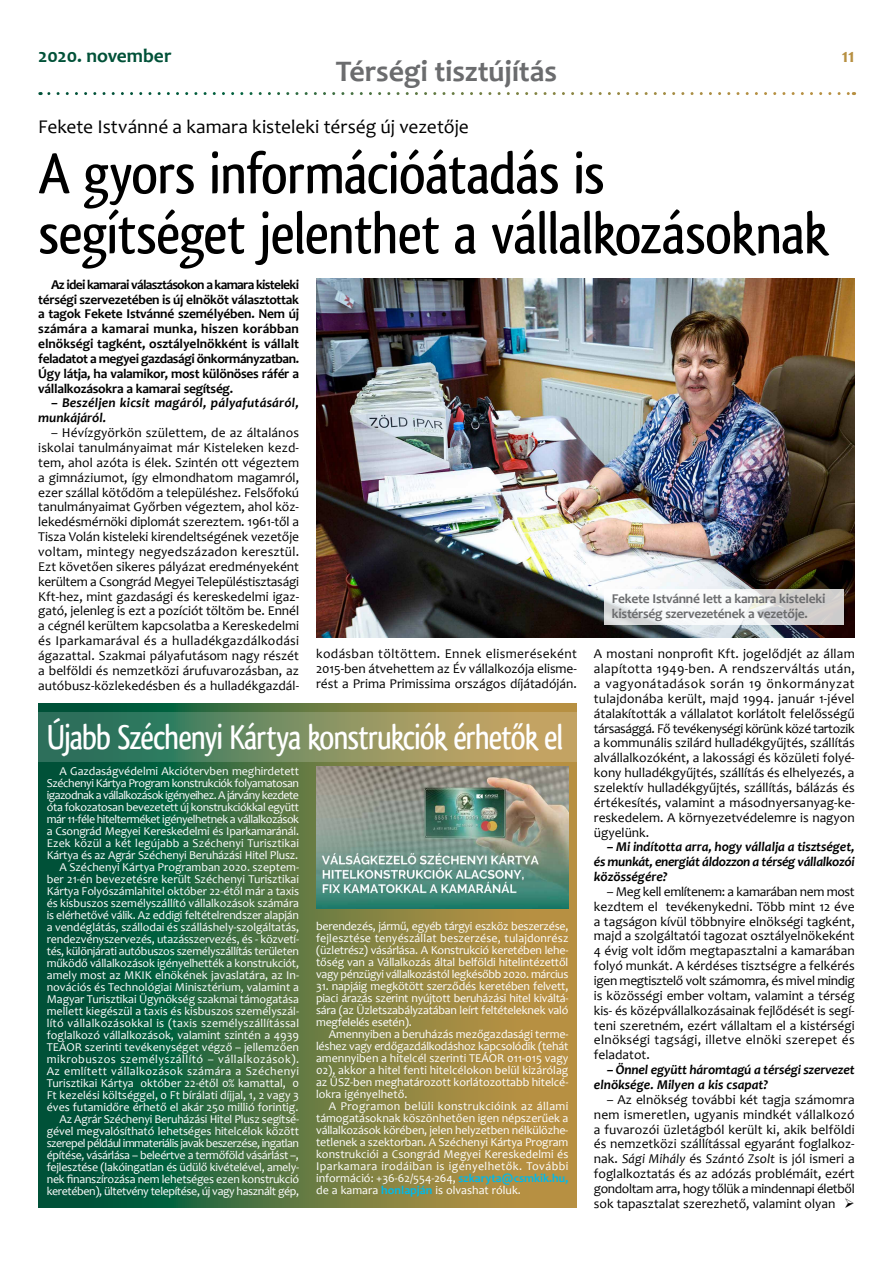
<style>
.page{position:relative;width:893px;height:1263px;background:#fff}
.page>*{position:absolute;margin:0;border:0;box-sizing:border-box;transform-origin:0 0}
.t1{font:500 60px/60px "Qlassik";letter-spacing:-.015em;color:#000}
.t2{font:500 36px "Qlassik";letter-spacing:-.03em;color:#fff;scale:.93 1}
.t3{font:700 30px "Candara";letter-spacing:-.005em;color:#6b6c6e}
.t4{font:19.5px "Candara";color:#000}
.t5{font:700 19.5px "Candara";letter-spacing:-.005em;color:#005138}
.t6{font:700 19.5px "Candara";color:#b79042}
.t7{font:13.5px/14.9px "Candara";color:#000;text-align:justify}
.t8{font:700 13.5px/14.9px "Candara";letter-spacing:-.02em;color:#000;text-align:justify}
.t9{font:italic 700 13.5px/14.9px "Candara";color:#000}
.t10{font:700 13.5px/14.9px "Candara";letter-spacing:-.02em;color:#6b6c6e}
.t11{font:12px/12px "Candara";letter-spacing:-.01em;color:#fff;text-align:justify}
.s1{font-style:italic}
.s2{font-weight:700;color:#00b9e9}
</style>
<div class="page">
<img style="left:316px;top:279px;width:539px;height:359px">
<svg style="left:49px;top:92px;width:805px;height:3px"></svg>
<svg style="left:604px;top:589px;width:240px;height:35px;fill:#f6f8f8"></svg>
<svg style="left:38px;top:704px;width:539px;height:504px;background:#51723f"></svg>
<svg style="left:38px;top:712px;width:539px;height:50px;background:#788d61"></svg>
<img style="left:316px;top:766px;width:252px;height:142px">
<h3 class="t5" style="left:38px;top:43px;width:135px">2020. november</h3>
<h3 class="t6" style="left:842px;top:43px;width:14px">11</h3>
<h3 class="t3" style="left:336px;top:53px;width:223px">Térségi tisztújítás</h3>
<h3 class="t4" style="left:38px;top:115px;width:432px">Fekete Istvánné a kamara kisteleki térség új vezetője</h3>
<h1 class="t1" style="left:38px;top:143px;width:791px">A gyors információátadás is<br>segítséget jelenthet a vállalkozásoknak</h1>
<p class="t8" style="left:38px;top:277px;width:262px;text-indent:13px">Az idei kamarai választásokon a kamara kisteleki térségi szervezetében is új elnököt választottak a tagok Fekete Istvánné személyében. Nem új számára a kamarai munka, hiszen korábban elnökségi tagként, osztályelnökként is vállalt feladatot a megyei gazdasági önkormányzatban.<br>Úgy látja, ha valamikor, most különöses ráfér a vállalkozásokra a kamarai segítség.</p>
<p class="t9" style="left:38px;top:395px;width:262px;text-indent:13px">– Beszéljen kicsit magáról, pályafutásáról, munkájáról.</p>
<p class="t7" style="left:38px;top:425px;width:262px;text-indent:13px">– Hévízgyörkön születtem, de az általános iskolai tanulmányaimat már Kisteleken kezd&shy;tem, ahol azóta is élek. Szintén ott végeztem a gimnáziumot, így elmondhatom magamról, ezer szállal kötődöm a településhez. Felsőfokú tanulmányaimat Győrben végeztem, ahol köz&shy;lekedésmérnöki diplomát szereztem. 1961-től a Tisza Volán kisteleki kirendeltségének vezetője voltam, mintegy negyedszázadon keresztül.<br>Ezt követően sikeres pályázat eredményeként kerültem a Csongrád Megyei Településtisztasági Kft-hez, mint gazdasági és kereskedelmi igaz&shy;gató, jelenleg is ezt a pozíciót töltöm be. Ennél a cégnél kerültem kapcsolatba a Kereskedelmi és Iparkamarával és a hulladékgazdálkodási ágazattal. Szakmai pályafutásom nagy részét a belföldi és nemzetközi árufuvarozásban, az autóbusz-közlekedésben és a hulladékgazdál-</p>
<p class="t10" style="left:612px;top:591px;width:215px">Fekete Istvánné lett a kamara kisteleki kistérség szervezetének a vezetője.</p>
<p class="t7" style="left:316px;top:646px;width:262px">kodásban töltöttem. Ennek elismeréseként 2015-ben átvehettem az Év vállalkozója elisme&shy;rést a Prima Primissima országos díjátadóján.</p>
<p class="t7" style="left:594px;top:646px;width:262px">A mostani nonprofit Kft. jogelődjét az állam alapította 1949-ben. A rendszerváltás után, a vagyonátadások során 19 önkormányzat tulajdonába került, majd 1994. január 1-jével átalakították a vállalatot korlátolt felelősségű társasággá. Fő tevékenységi körünk közé tartozik a kommunális szilárd hulladékgyűjtés, szállítás alvállalkozóként, a lakossági és közületi folyé&shy;kony hulladékgyűjtés, szállítás és elhelyezés, a szelektív hulladékgyűjtés, szállítás, bálázás és értékesítés, valamint a másodnyersanyag-ke&shy;reskedelem. A környezetvédelemre is nagyon ügyelünk.</p>
<p class="t9" style="left:594px;top:839px;width:262px;text-align:justify;text-indent:13px">– Mi indította arra, hogy vállalja a tisztséget, és munkát, energiát áldozzon a térség vállalkozói közösségére?</p>
<p class="t7" style="left:594px;top:884px;width:262px;text-indent:13px">– Meg kell említenem: a kamarában nem most kezdtem el tevékenykedni. Több mint 12 éve a tagságon kívül többnyire elnökségi tagként, majd a szolgáltatói tagozat osztályelnökeként 4 évig volt időm megtapasztalni a kamarában folyó munkát. A kérdéses tisztségre a felkérés igen megtisztelő volt számomra, és mivel mindig is közösségi ember voltam, valamint a térség kis- és középvállalkozásainak fejlődését is segí&shy;teni szeretném, ezért vállaltam el a kistérségi elnökségi tagsági, illetve elnöki szerepet és feladatot.</p>
<p class="t9" style="left:594px;top:1062px;width:262px;text-indent:13px">– Önnel együtt háromtagú a térségi szervezet elnöksége. Milyen a kis csapat?</p>
<p class="t7" style="left:594px;top:1092px;width:262px;text-indent:13px">– Az elnökség további két tagja számomra nem ismeretlen, ugyanis mindkét vállalkozó a fuvarozói üzletágból került ki, akik belföldi és nemzetközi szállítással egyaránt foglalkoz&shy;nak. <span class="s1">Sági Mihály</span> és <span class="s1">Szántó Zsolt</span> is jól ismeri a foglalkoztatás és az adózás problémáit, ezért gondoltam arra, hogy tőlük a mindennapi életből sok tapasztalat szerezhető, valamint olyan</p>
<h2 class="t2" style="left:47px;top:716px;width:557px">Újabb Széchenyi Kártya konstrukciók érhetők el</h2>
<p class="t11" style="left:47px;top:765px;width:254px;text-align:right">A Gazdaságvédelmi Akciótervben meghirdetett Széchenyi Kártya Program konstrukciók folyamatosan igazodnak a vállalkozások igényeihez. A járvány kezdete óta fokozatosan bevezetett új konstrukciókkal együtt már 11-féle hitelterméket igényelhetnek a vállalkozások a Csongrád Megyei Kereskedelmi és Iparkamaránál.<br>Ezek közül a két legújabb a Széchenyi Turisztikai Kártya és az Agrár Széchenyi Beruházási Hitel Plusz.<br>A Széchenyi Kártya Programban 2020. szeptem&shy;ber 21-én bevezetésre került Széchenyi Turisztikai Kártya Folyószámlahitel október 22-étől már a taxis és kisbuszos személyszállító vállalkozások számára is elérhetővé válik. Az eddigi feltételrendszer alapján a vendéglátás, szállodai és szálláshely-szolgáltatás, rendezvényszervezés, utazásszervezés, és - közvetí&shy;tés, különjárati autóbuszos személyszállítás területen működő vállalkozások igényelhették a konstrukciót, amely most az MKIK elnökének javaslatára, az In&shy;novációs és Technológiai Minisztérium, valamint a Magyar Turisztikai Ügynökség szakmai támogatása mellett kiegészül a taxis és kisbuszos személyszál&shy;lító vállalkozásokkal is (taxis személyszállítással foglalkozó vállalkozások, valamint szintén a 4939<br>TEÁOR szerinti tevékenységet végző – jellemzően mikrobuszos személyszállító – vállalkozások).<br>Az említett vállalkozások számára a Széchenyi Turisztikai Kártya október 22-étől 0% kamattal, 0<br>Ft kezelési költséggel, 0 Ft bírálati díjjal, 1, 2 vagy 3 éves futamidőre érhető el akár 250 millió forintig.<br>Az Agrár Széchenyi Beruházási Hitel Plusz segítsé&shy;gével megvalósítható lehetséges hitelcélok között szerepel például immateriális javak beszerzése, ingatlan építése, vásárlása – beleértve a termőföld vásárlást –, fejlesztése (lakóingatlan és üdülő kivételével, amely&shy;nek finanszírozása nem lehetséges ezen konstrukció keretében), ültetvény telepítése, új vagy használt gép,</p>
<p class="t11" style="left:316px;top:920px;width:254px">berendezés, jármű, egyéb tárgyi eszköz beszerzése, fejlesztése tenyészállat beszerzése, tulajdonrész (üzletrész) vásárlása. A Konstrukció keretében lehe&shy;tőség van a Vállalkozás által belföldi hitelintézettől vagy pénzügyi vállalkozástól legkésőbb 2020. március</p>
<p class="t11" style="left:316px;top:980px;width:254px">31. napjáig megkötött szerződés keretében felvett, piaci árazás szerint nyújtott beruházási hitel kiváltá&shy;sára (az Üzletszabályzatában leírt feltételeknek való megfelelés esetén).</p>
<p class="t11" style="left:316px;top:1028px;width:254px;text-indent:13px">Amennyiben a beruházás mezőgazdasági terme&shy;léshez vagy erdőgazdálkodáshoz kapcsolódik (tehát amennyiben a hitelcél szerinti TEÁOR 011-015 vagy 02), akkor a hitel fenti hitelcélokon belül kizárólag az ÜSZ-ben meghatározott korlátozottabb hitelcé&shy;lokra igényelhető.</p>
<p class="t11" style="left:316px;top:1100px;width:254px;text-indent:13px">A Programon belüli konstrukcióink az állami támogatásoknak köszönhetően igen népszerűek a vállalkozások körében, jelen helyzetben nélkülözhe&shy;tetlenek a szektorban. A Széchenyi Kártya Program konstrukciói a Csongrád Megyei Kereskedelmi és Iparkamara irodáiban is igényelhetők. További információ: +36-62/554-264, <span class="s2">szkaryta@csmkik.hu, </span>de a kamara <span class="s2">honlapján</span> is olvashat róluk.</p>
</div>
